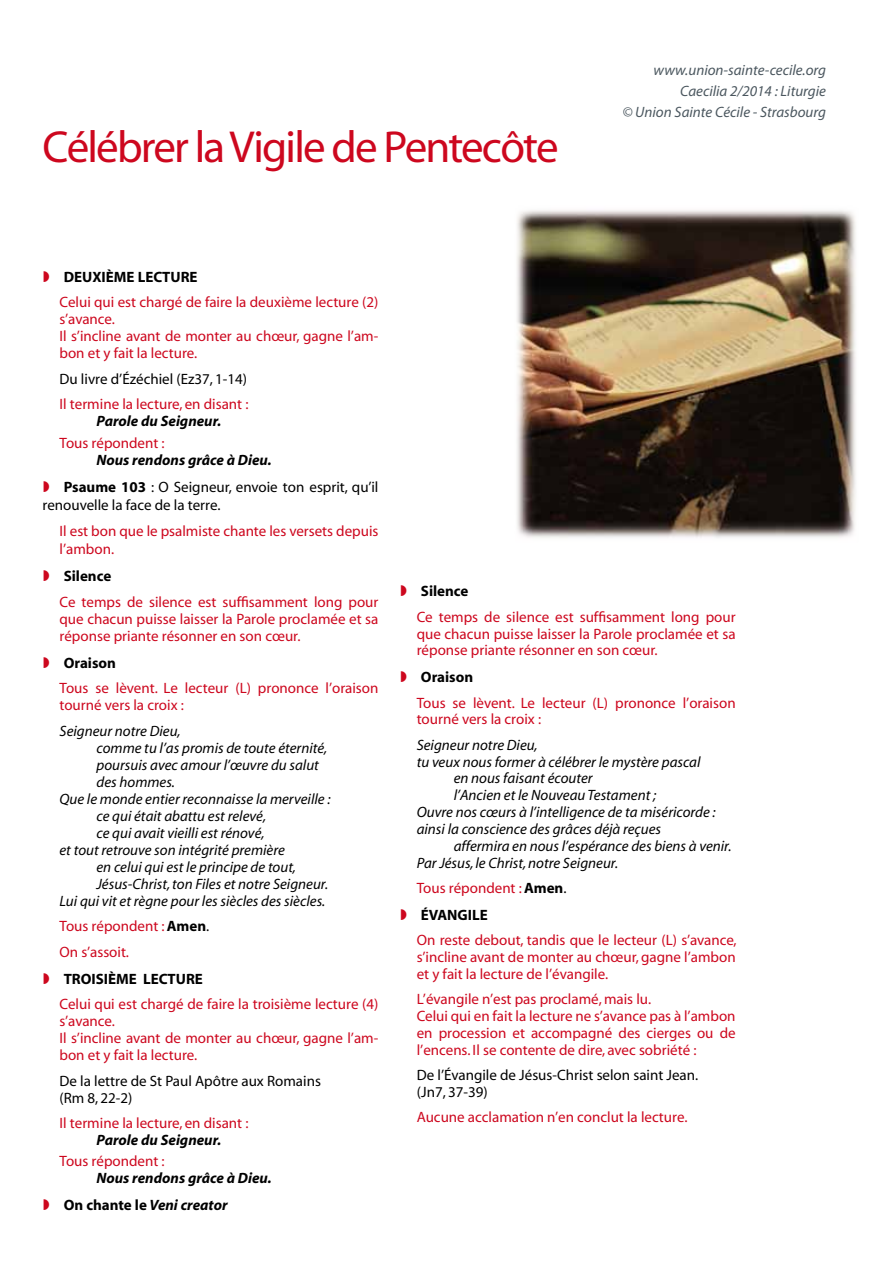
<style>
.page{position:relative;width:893px;height:1263px;background:#fff}
.page>*{position:absolute;margin:0;border:0;box-sizing:border-box;transform-origin:0 0}
.t1{font:45px "Myriad";letter-spacing:-.04em;color:#cd071e}
.t2{font:15px/17px "Myriad";color:#cd071e}
.t3{font:italic 15px "Myriad";color:#000}
.t4{font:15px/27px "Myriad";color:#000}
.t5{font:italic 15px/20.7px "Myriad Pro";color:#4b575f;text-align:right}
.t6{font:italic 700 15px/27px "Myriad";color:#000}
.t7{font:700 15px "Myriad";color:#000}
.s1{font-weight:700;font-style:italic}
.s2{font-weight:700}
.s3{font-weight:700;color:#000}
.s4{color:#000}
.s5{font-style:normal}
</style>
<div class="page">
<img style="left:517px;top:210px;width:339px;height:328px">
<h1 class="t1" style="left:43px;top:125px;width:518px">Célébrer la Vigile de Pentecôte</h1>
<p class="t5" style="left:622px;top:59px;width:205px">www.union-sainte-cecile.org<br>Caecilia 2/2014 : Liturgie<br>© Union Sainte Cécile - Strasbourg</p>
<p class="t7" style="left:64px;top:269px;width:84px">Deuxième lecture</p>
<p class="t2" style="left:60px;top:294px;width:320px">Celui qui est chargé de faire la deuxième lecture (2) s’avance.<br>Il s’incline avant de monter au chœur, gagne l’am&shy;bon et y fait la lecture.</p>
<p class="t4" style="left:60px;top:366px;width:189px">Du livre d’Ézéchiel (Ez37, 1-14)</p>
<p class="t2" style="left:60px;top:396px;width:190px">Il termine la lecture, en disant :</p>
<p class="t6" style="left:97px;top:408px;width:126px">Parole du Seigneur.</p>
<p class="t2" style="left:60px;top:435px;width:107px">Tous répondent :</p>
<p class="t4" style="left:64px;top:447px;width:316px;text-indent:33px"><span class="s1">Nous rendons grâce à Dieu.<br></span><span class="s2">Psaume 103</span> : O Seigneur, envoie ton esprit, qu’il</p>
<p class="t4" style="left:43px;top:492px;width:179px">renouvelle la face de la terre.</p>
<p class="t2" style="left:60px;top:522px;width:320px;line-height:18.5px">Il est bon que le psalmiste chante les versets depuis l’ambon.</p>
<p class="t7" style="left:64px;top:568px;width:49px">Silence</p>
<p class="t2" style="left:60px;top:594px;width:320px;text-align:justify">Ce temps de silence est suffisamment long pour que chacun puisse laisser la Parole proclamée et sa réponse priante résonner en son cœur.</p>
<p class="t7" style="left:64px;top:655px;width:54px">Oraison</p>
<p class="t2" style="left:60px;top:680px;width:320px">Tous se lèvent. Le lecteur (L) prononce l’oraison tourné vers la croix :</p>
<p class="t3" style="left:60px;top:723px;width:122px">Seigneur notre Dieu,</p>
<p class="t3" style="left:97px;top:740px;width:232px">comme tu l’as promis de toute éternité,</p>
<p class="t3" style="left:97px;top:757px;width:224px">poursuis avec amour l’œuvre du salut</p>
<p class="t3" style="left:97px;top:774px;width:80px">des hommes.</p>
<p class="t3" style="left:60px;top:791px;width:273px">Que le monde entier reconnaisse la merveille :</p>
<p class="t3" style="left:97px;top:808px;width:171px">ce qui était abattu est relevé,</p>
<p class="t3" style="left:97px;top:825px;width:170px">ce qui avait vieilli est rénové,</p>
<p class="t3" style="left:60px;top:842px;width:227px">et tout retrouve son intégrité première</p>
<p class="t3" style="left:97px;top:859px;width:201px">en celui qui est le principe de tout,</p>
<p class="t3" style="left:97px;top:876px;width:233px">Jésus-Christ, ton Files et notre Seigneur.</p>
<p class="t3" style="left:60px;top:893px;width:267px">Lui qui vit et règne pour les siècles des siècles.</p>
<p class="t2" style="left:60px;top:914px;width:151px;line-height:25.5px">Tous répondent :<span class="s3">Amen</span><span class="s4">.<br></span>On s’assoit.</p>
<p class="t7" style="left:64px;top:971px;width:89px">TROISIÈME lecture</p>
<p class="t2" style="left:60px;top:996px;width:320px">Celui qui est chargé de faire la troisième lecture (4) s’avance.<br>Il s’incline avant de monter au chœur, gagne l’am&shy;bon et y fait la lecture.</p>
<p class="t4" style="left:60px;top:1073px;width:263px;line-height:17px">De la lettre de St Paul Apôtre aux Romains (Rm 8, 22-2)</p>
<p class="t2" style="left:60px;top:1115px;width:190px">Il termine la lecture, en disant :</p>
<p class="t6" style="left:97px;top:1127px;width:126px">Parole du Seigneur.</p>
<p class="t2" style="left:60px;top:1153px;width:107px">Tous répondent :</p>
<p class="t6" style="left:64px;top:1165px;width:210px;text-indent:33px">Nous rendons grâce à Dieu.<br><span class="s5">On chante le</span> Veni creator</p>
<p class="t7" style="left:421px;top:584px;width:49px">Silence</p>
<p class="t2" style="left:417px;top:609px;width:320px;text-align:justify">Ce temps de silence est suffisamment long pour que chacun puisse laisser la Parole proclamée et sa réponse priante résonner en son cœur.</p>
<p class="t7" style="left:421px;top:669px;width:54px">Oraison</p>
<p class="t2" style="left:417px;top:695px;width:320px">Tous se lèvent. Le lecteur (L) prononce l’oraison tourné vers la croix :</p>
<p class="t3" style="left:417px;top:737px;width:122px">Seigneur notre Dieu,</p>
<p class="t3" style="left:417px;top:754px;width:285px">tu veux nous former à célébrer le mystère pascal</p>
<p class="t3" style="left:454px;top:771px;width:140px">en nous faisant écouter</p>
<p class="t3" style="left:454px;top:788px;width:204px">l’Ancien et le Nouveau Testament ;</p>
<p class="t3" style="left:417px;top:805px;width:301px">Ouvre nos cœurs à l’intelligence de ta miséricorde :</p>
<p class="t3" style="left:417px;top:821px;width:246px">ainsi la conscience des grâces déjà reçues</p>
<p class="t3" style="left:454px;top:838px;width:279px">affermira en nous l’espérance des biens à venir.</p>
<p class="t3" style="left:417px;top:855px;width:203px">Par Jésus, le Christ, notre Seigneur.</p>
<p class="t2" style="left:417px;top:875px;width:151px;line-height:26.8px">Tous répondent :<span class="s3">Amen</span><span class="s4">.<br></span><span class="s3">Évangile</span></p>
<p class="t2" style="left:417px;top:932px;width:321px;text-align:justify">On reste debout, tandis que le lecteur (L) s’avance, s’incline avant de monter au chœur, gagne l’ambon et y fait la lecture de l’évangile.</p>
<p class="t2" style="left:417px;top:991px;width:320px">L’évangile n’est pas proclamé, mais lu.<br>Celui qui en fait la lecture ne s’avance pas à l’ambon en procession et accompagné des cierges ou de l’encens. Il se contente de dire, avec sobriété :</p>
<p class="t4" style="left:417px;top:1067px;width:283px;line-height:16.8px">De l’Évangile de Jésus-Christ selon saint Jean. (Jn7, 37-39)</p>
<p class="t2" style="left:417px;top:1109px;width:272px">Aucune acclamation n’en conclut la lecture.</p>
</div>
